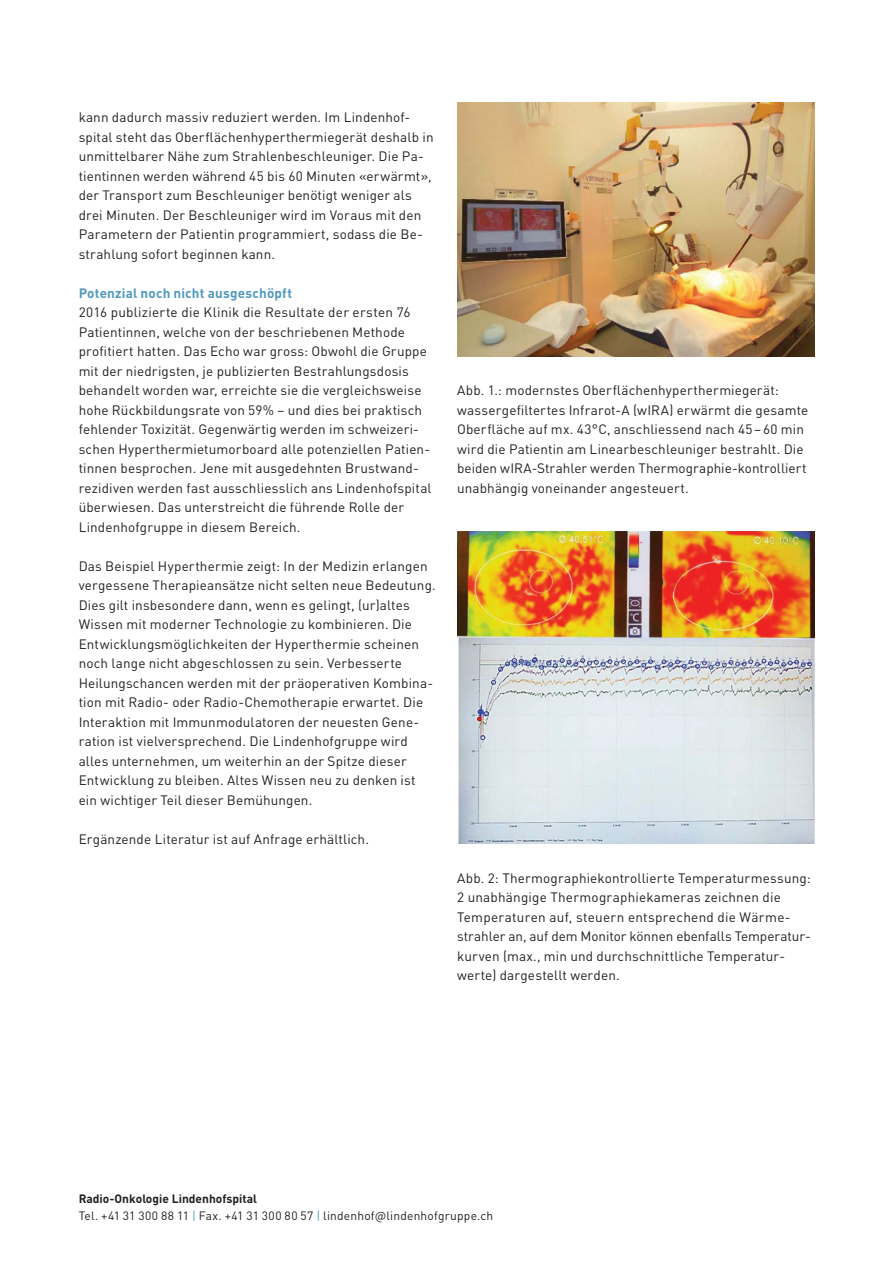
<style>
.page{position:relative;width:893px;height:1263px;background:#fff}
.page>*{position:absolute;margin:0;border:0;box-sizing:border-box;transform-origin:0 0}
.t1{font:13.5px/19.5px "DIN Pro";letter-spacing:.01em;color:#231f20}
.t2{font:700 13.5px "DIN Pro";letter-spacing:.015em;color:#519abe}
.t3{font:12px/17.2px "DIN Pro";letter-spacing:.015em;color:#231f20}
.s1{font-weight:700}
.s2{color:#519abe}
</style>
<div class="page">
<img style="left:457px;top:103px;width:357px;height:253px">
<img style="left:457px;top:532px;width:357px;height:311px">
<p class="t1" style="left:79px;top:107px;width:356px">kann dadurch massiv reduziert werden. Im Lindenhof&shy;spital steht das Oberflächenhyperthermiegerät deshalb in unmittelbarer Nähe zum Strahlenbeschleuniger. Die Pa&shy;tientinnen werden während 45 bis 60 Minuten «erwärmt», der Transport zum Beschleuniger benötigt weniger als drei Minuten. Der Beschleuniger wird im Voraus mit den Parametern der Patientin programmiert, sodass die Be&shy;strahlung sofort beginnen kann.</p>
<p class="t2" style="left:79px;top:284px;width:215px">Potenzial noch nicht ausgeschöpft</p>
<p class="t1" style="left:79px;top:302px;width:354px">2016 publizierte die Klinik die Resultate der ersten 76<br>Patientinnen, welche von der beschriebenen Methode profitiert hatten. Das Echo war gross: Obwohl die Gruppe mit der niedrigsten, je publizierten Bestrahlungsdosis behandelt worden war, erreichte sie die vergleichsweise hohe Rückbildungsrate von 59% – und dies bei praktisch fehlender Toxizität. Gegenwärtig werden im schweizeri&shy;schen Hyperthermietumorboard alle potenziellen Patien&shy;tinnen besprochen. Jene mit ausgedehnten Brustwand&shy;rezidiven werden fast ausschliesslich ans Lindenhofspital überwiesen. Das unterstreicht die führende Rolle der Lindenhofgruppe in diesem Bereich.</p>
<p class="t1" style="left:79px;top:555px;width:359px">Das Beispiel Hyperthermie zeigt: In der Medizin erlangen vergessene Therapieansätze nicht selten neue Bedeutung.<br>Dies gilt insbesondere dann, wenn es gelingt, (ur)altes Wissen mit moderner Technologie zu kombinieren. Die Entwicklungsmöglichkeiten der Hyperthermie scheinen noch lange nicht abgeschlossen zu sein. Verbesserte Heilungschancen werden mit der präoperativen Kombina&shy;tion mit Radio- oder Radio-Chemotherapie erwartet. Die Interaktion mit Immunmodulatoren der neuesten Gene&shy;ration ist vielversprechend. Die Lindenhofgruppe wird alles unternehmen, um weiterhin an der Spitze dieser Entwicklung zu bleiben. Altes Wissen neu zu denken ist ein wichtiger Teil dieser Bemühungen.</p>
<p class="t1" style="left:79px;top:828px;width:292px">Ergänzende Literatur ist auf Anfrage erhältlich.</p>
<p class="t1" style="left:457px;top:380px;width:353px">Abb. 1.: modernstes Oberflächenhyperthermiegerät: wassergefiltertes Infrarot-A (wIRA) erwärmt die gesamte Oberfläche auf mx. 43°C, anschliessend nach 45–60 min wird die Patientin am Linearbeschleuniger bestrahlt. Die beiden wIRA-Strahler werden Thermographie-kontrolliert unabhängig voneinander angesteuert.</p>
<p class="t1" style="left:457px;top:867px;width:355px">Abb. 2: Thermographiekontrollierte Temperaturmessung:<br>2 unabhängige Thermographiekameras zeichnen die Temperaturen auf, steuern entsprechend die Wärme&shy;strahler an, auf dem Monitor können ebenfalls Temperatur&shy;kurven (max., min und durchschnittliche Temperatur&shy;werte) dargestellt werden.</p>
<p class="t3" style="left:79px;top:1190px;width:416px"><span class="s1">Radio-Onkologie Lindenhofspital<br></span>Tel. +41 31 300 88 11 <span class="s2">|</span> Fax. +41 31 300 80 57 <span class="s2">|</span> lindenhof@lindenhofgruppe.ch</p>
</div>
